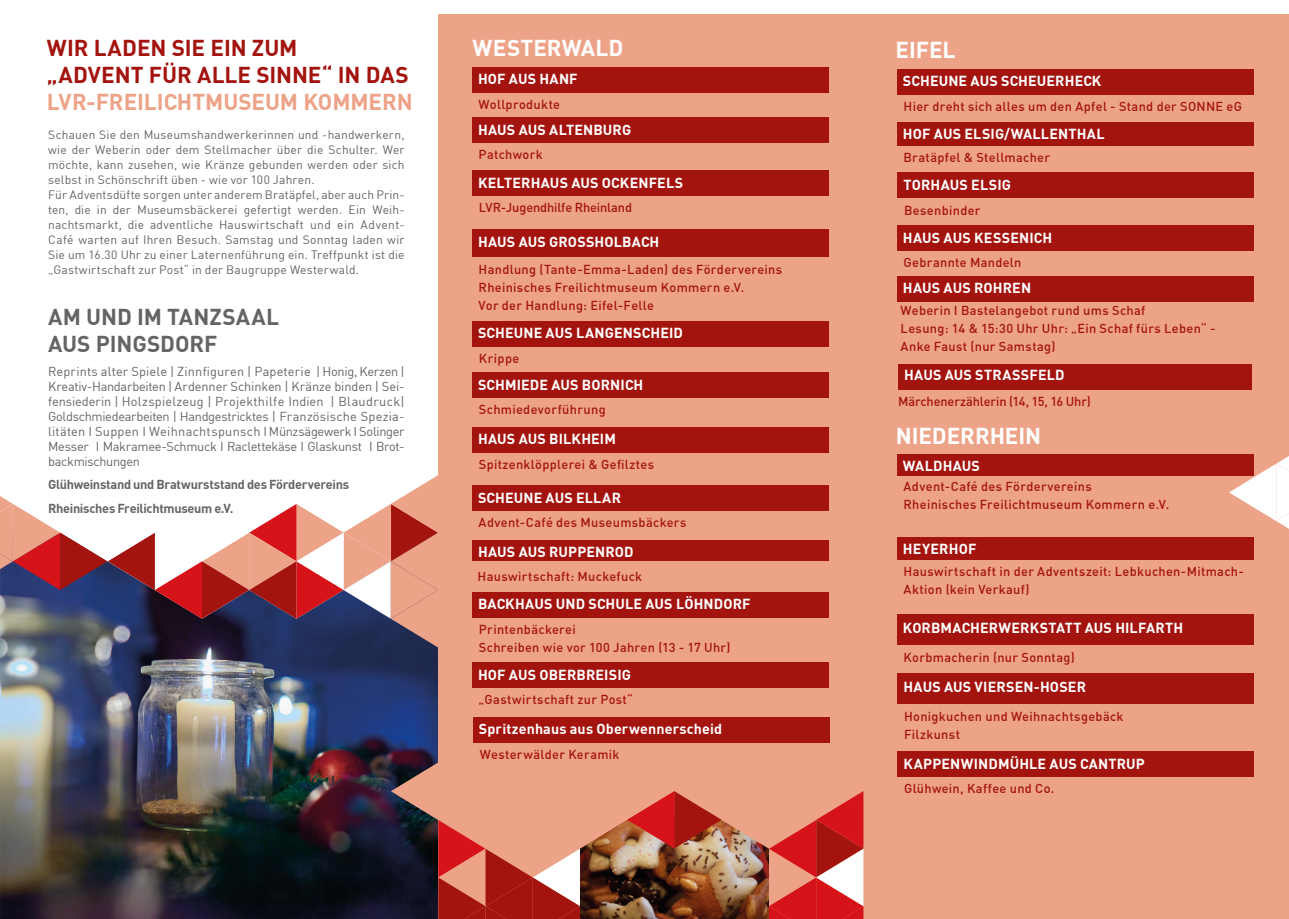
<style>
.page{position:relative;width:1289px;height:919px;background:#fff}
.page>*{position:absolute;margin:0;border:0;box-sizing:border-box;transform-origin:0 0}
.t1{font:700 22.5px/27px "DIN";letter-spacing:-.005em;color:#a4140f}
.t2{font:700 22.5px "DIN";color:#646463}
.t3{font:700 22.5px "DIN";letter-spacing:-.005em;color:#fff}
.t4{font:700 14.25px "DIN";letter-spacing:.01em;color:#fff}
.t5{font:500 12.75px/18px "DIN";letter-spacing:.025em;color:#a4140f}
.t6{font:12.75px/15px "DIN";letter-spacing:-.025em;color:#646463;text-align:justify}
.t7{font:700 12.75px "DIN";letter-spacing:-.025em;color:#646463}
.t8{font:500 12.75px "DIN";letter-spacing:-.01em;color:#a4140f}
.t9{font:12px/15px "DIN";letter-spacing:.015em;color:#646463;text-align:justify}
.s1{color:#eda388}
</style>
<div class="page">
<img style="left:0;top:647px;width:438px;height:271px">
<svg style="left:0;top:475px;width:438px;height:172px"></svg>
<div style="left:438px;top:14px;width:850px;height:904px;background:#eda388"></div>
<div style="left:472px;top:485px;width:356px;height:25px;background:#a4140f"></div>
<div style="left:472px;top:427px;width:356px;height:25px;background:#a4140f"></div>
<div style="left:472px;top:321px;width:356px;height:25px;background:#a4140f"></div>
<div style="left:472px;top:229px;width:356px;height:27px;background:#a4140f"></div>
<div style="left:472px;top:171px;width:356px;height:25px;background:#a4140f"></div>
<div style="left:472px;top:592px;width:356px;height:25px;background:#a4140f"></div>
<div style="left:472px;top:67px;width:356px;height:25px;background:#a4140f"></div>
<div style="left:472px;top:540px;width:356px;height:20px;background:#a4140f"></div>
<img style="left:391px;top:762px;width:472px;height:156px">
<div style="left:472px;top:372px;width:356px;height:26px;background:#a4140f"></div>
<div style="left:472px;top:662px;width:356px;height:25px;background:#a4140f"></div>
<div style="left:472px;top:117px;width:356px;height:25px;background:#a4140f"></div>
<div style="left:473px;top:717px;width:356px;height:25px;background:#a4140f"></div>
<div style="left:897px;top:69px;width:356px;height:25px;background:#a4140f"></div>
<div style="left:897px;top:276px;width:356px;height:25px;background:#a4140f"></div>
<div style="left:897px;top:455px;width:356px;height:21px;background:#a4140f"></div>
<div style="left:897px;top:537px;width:356px;height:23px;background:#a4140f"></div>
<div style="left:897px;top:614px;width:356px;height:30px;background:#a4140f"></div>
<svg style="left:1229px;top:456px;width:59px;height:72px"></svg>
<div style="left:897px;top:122px;width:356px;height:24px;background:#a4140f"></div>
<div style="left:897px;top:226px;width:356px;height:25px;background:#a4140f"></div>
<div style="left:898px;top:364px;width:353px;height:25px;background:#a4140f"></div>
<div style="left:897px;top:173px;width:356px;height:25px;background:#a4140f"></div>
<div style="left:897px;top:751px;width:356px;height:26px;background:#a4140f"></div>
<div style="left:897px;top:673px;width:356px;height:30px;background:#a4140f"></div>
<p class="t1" style="left:47px;top:33px;width:367px">WIR LADEN SIE EIN ZUM<br>„ADVENT FÜR ALLE SINNE“ IN DAS<br><span class="s1">LVR-FREILICHTMUSEUM KOMMERN</span></p>
<p class="t9" style="left:48px;top:127px;width:358px">Schauen Sie den Museumshandwerkerinnen und -handwerkern, wie der Weberin oder dem Stellmacher über die Schulter. Wer möchte, kann zusehen, wie Kränze gebunden werden oder sich selbst in Schönschrift üben - wie vor 100 Jahren.</p>
<p class="t9" style="left:48px;top:187px;width:358px">Für Adventsdüfte sorgen unter anderem Bratäpfel, aber auch Prin&shy;ten, die in der Museumsbäckerei gefertigt werden. Ein Weih&shy;nachtsmarkt, die adventliche Hauswirtschaft und ein Advent-Café warten auf Ihren Besuch. Samstag und Sonntag laden wir Sie um 16.30 Uhr zu einer Laternenführung ein. Treffpunkt ist die „Gastwirtschaft zur Post“ in der Baugruppe Westerwald.</p>
<p class="t2" style="left:48px;top:302px;width:232px">AM UND IM TANZSAAL</p>
<p class="t2" style="left:48px;top:329px;width:171px">AUS PINGSDORF</p>
<p class="t6" style="left:48px;top:363px;width:358px">Reprints alter Spiele | Zinnfiguren | Papeterie | Honig, Kerzen | Kreativ-Handarbeiten | Ardenner Schinken | Kränze binden | Sei&shy;fensiederin | Holzspielzeug | Projekthilfe Indien | Blaudruck| Goldschmiedearbeiten | Handgestricktes | Französische Spezia&shy;litäten I Suppen I Weihnachtspunsch I Münzsägewerk I Solinger Messer I Makramee-Schmuck I Raclettekäse I Glaskunst I Brot&shy;backmischungen</p>
<p class="t7" style="left:48px;top:476px;width:302px">Glühweinstand und Bratwurststand des Fördervereins</p>
<p class="t7" style="left:48px;top:500px;width:187px">Rheinisches Freilichtmuseum e.V.</p>
<p class="t3" style="left:472px;top:33px;width:152px">WESTERWALD</p>
<p class="t4" style="left:478px;top:70px;width:101px">HOF AUS HANF</p>
<p class="t5" style="left:478px;top:95px;width:83px">Wollprodukte</p>
<p class="t4" style="left:478px;top:121px;width:155px">HAUS AUS ALTENBURG</p>
<p class="t5" style="left:478px;top:145px;width:66px">Patchwork</p>
<p class="t4" style="left:478px;top:173px;width:207px">KELTERHAUS AUS OCKENFELS</p>
<p class="t8" style="left:479px;top:200px;width:155px">LVR-Jugendhilfe Rheinland</p>
<p class="t4" style="left:478px;top:232px;width:183px">HAUS AUS GROSSHOLBACH</p>
<p class="t5" style="left:478px;top:259px;width:305px">Handlung (Tante-Emma-Laden) des Fördervereins</p>
<p class="t5" style="left:478px;top:277px;width:267px">Rheinisches Freilichtmuseum Kommern e.V.</p>
<p class="t5" style="left:478px;top:295px;width:177px">Vor der Handlung: Eifel-Felle</p>
<p class="t4" style="left:478px;top:324px;width:206px">SCHEUNE AUS LANGENSCHEID</p>
<p class="t5" style="left:479px;top:349px;width:42px">Krippe</p>
<p class="t4" style="left:478px;top:375px;width:167px">SCHMIEDE AUS BORNICH</p>
<p class="t5" style="left:479px;top:400px;width:128px">Schmiedevorführung</p>
<p class="t4" style="left:478px;top:430px;width:139px">HAUS AUS BILKHEIM</p>
<p class="t5" style="left:479px;top:454px;width:177px">Spitzenklöpplerei &amp; Gefilztes</p>
<p class="t4" style="left:478px;top:488px;width:144px">SCHEUNE AUS ELLAR</p>
<p class="t5" style="left:478px;top:513px;width:209px">Advent-Café des Museumsbäckers</p>
<p class="t4" style="left:478px;top:542px;width:157px">HAUS AUS RUPPENROD</p>
<p class="t5" style="left:477px;top:567px;width:166px">Hauswirtschaft: Muckefuck</p>
<p class="t4" style="left:478px;top:595px;width:274px">BACKHAUS UND SCHULE AUS LÖHNDORF</p>
<p class="t5" style="left:479px;top:620px;width:98px">Printenbäckerei</p>
<p class="t5" style="left:479px;top:638px;width:253px">Schreiben wie vor 100 Jahren (13 - 17 Uhr)</p>
<p class="t4" style="left:478px;top:665px;width:154px">HOF AUS OBERBREISIG</p>
<p class="t5" style="left:478px;top:690px;width:156px">„Gastwirtschaft zur Post“</p>
<p class="t4" style="left:479px;top:719px;width:245px">Spritzenhaus aus Oberwennerscheid</p>
<p class="t5" style="left:480px;top:744px;width:141px">Westerwälder Keramik</p>
<p class="t3" style="left:895px;top:35px;width:61px">EIFEL</p>
<p class="t4" style="left:902px;top:72px;width:200px">SCHEUNE AUS SCHEUERHECK</p>
<p class="t5" style="left:903px;top:97px;width:340px">Hier dreht sich alles um den Apfel - Stand der SONNE eG</p>
<p class="t4" style="left:902px;top:124px;width:203px">HOF AUS ELSIG/WALLENTHAL</p>
<p class="t5" style="left:903px;top:148px;width:148px">Bratäpfel &amp; Stellmacher</p>
<p class="t4" style="left:903px;top:175px;width:109px">TORHAUS ELSIG</p>
<p class="t5" style="left:904px;top:200px;width:78px">Besenbinder</p>
<p class="t4" style="left:902px;top:228px;width:151px">HAUS AUS KESSENICH</p>
<p class="t5" style="left:903px;top:253px;width:119px">Gebrannte Mandeln</p>
<p class="t4" style="left:902px;top:279px;width:130px">HAUS AUS ROHREN</p>
<p class="t5" style="left:900px;top:301px;width:246px">Weberin I Bastelangebot rund ums Schaf</p>
<p class="t5" style="left:900px;top:319px;width:316px">Lesung: 14 &amp; 15:30 Uhr Uhr: „Ein Schaf fürs Leben“ -<br>Anke Faust (nur Samstag)</p>
<p class="t4" style="left:904px;top:366px;width:162px">HAUS AUS STRASSFELD</p>
<p class="t8" style="left:898px;top:393px;width:194px">Märchenerzählerin (14, 15, 16 Uhr)</p>
<p class="t3" style="left:895px;top:421px;width:147px">NIEDERRHEIN</p>
<p class="t4" style="left:902px;top:456px;width:79px">WALDHAUS</p>
<p class="t5" style="left:903px;top:477px;width:190px">Advent-Café des Fördervereins</p>
<p class="t5" style="left:903px;top:495px;width:267px">Rheinisches Freilichtmuseum Kommern e.V.</p>
<p class="t4" style="left:902px;top:539px;width:75px">HEYERHOF</p>
<p class="t5" style="left:903px;top:561px;width:342px">Hauswirtschaft in der Adventszeit: Lebkuchen-Mitmach-<br>Aktion (kein Verkauf)</p>
<p class="t4" style="left:902px;top:618px;width:282px">KORBMACHERWERKSTATT AUS HILFARTH</p>
<p class="t5" style="left:903px;top:648px;width:173px">Korbmacherin (nur Sonntag)</p>
<p class="t4" style="left:903px;top:677px;width:184px">HAUS AUS VIERSEN-HOSER</p>
<p class="t5" style="left:904px;top:707px;width:221px">Honigkuchen und Weihnachtsgebäck</p>
<p class="t5" style="left:904px;top:725px;width:57px">Filzkunst</p>
<p class="t4" style="left:903px;top:754px;width:243px">KAPPENWINDMÜHLE AUS CANTRUP</p>
<p class="t5" style="left:904px;top:779px;width:152px">Glühwein, Kaffee und Co.</p>
</div>
